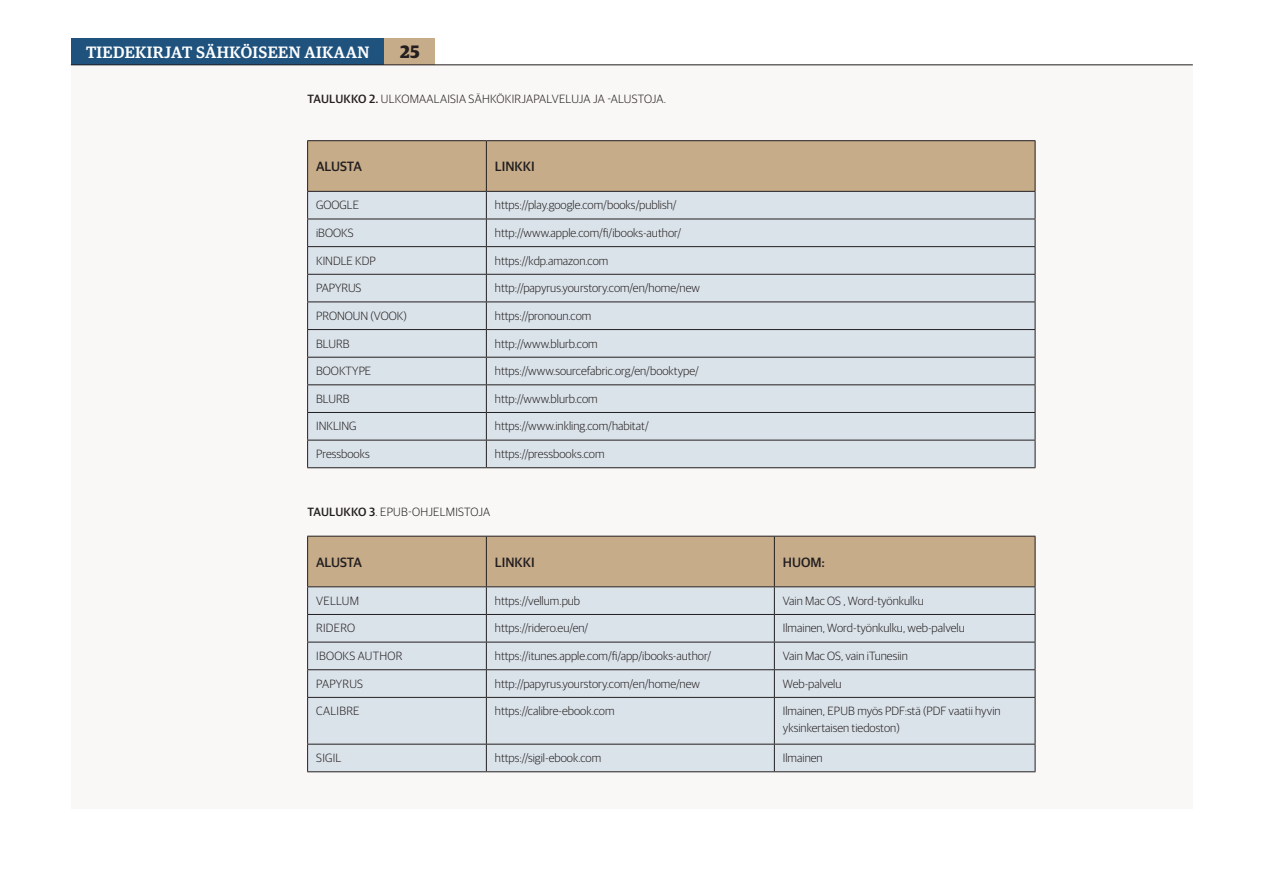
<style>
.page{position:relative;width:1263px;height:893px;background:#fff}
.page>*{position:absolute;margin:0;border:0;box-sizing:border-box;transform-origin:0 0}
.t1{font:700 18px "Guardian Egyp";color:#231f20}
.t2{font:500 16.5px "Guardian Egyp";letter-spacing:.025em;color:#fff}
.t3{font:500 13.5px "Guardian Sans";color:#231f20}
.t4{font:300 12px/16.5px "Guardian Sans";color:#231f20}
.t5{font:300 12px "Guardian Sans";letter-spacing:.02em;color:#231f20}
.s1{font-weight:500}
</style>
<div class="page">
<div style="left:71px;top:65px;width:1122px;height:744px;background:#faf8f6"></div>
<div style="left:71px;top:38px;width:313px;height:27px;background:#1f537e"></div>
<div style="left:384px;top:38px;width:51px;height:27px;background:#c7ac89"></div>
<hr style="left:71px;top:65px;width:1122px;height:1px;background:#231f20">
<hr style="left:307px;top:467px;width:179px;height:1px;background:#231f20">
<hr style="left:486px;top:467px;width:549px;height:1px;background:#231f20">
<hr style="left:307px;top:140px;width:179px;height:1px;background:#231f20">
<hr style="left:486px;top:140px;width:549px;height:1px;background:#231f20">
<svg style="left:307px;top:141px;width:729px;height:326px;background:#d1d3d4"></svg>
<hr style="left:307px;top:302px;width:179px;height:1px;background:#231f20">
<hr style="left:486px;top:302px;width:549px;height:1px;background:#231f20">
<div style="left:308px;top:698px;width:727px;height:73px;background:#dbe3ea"></div>
<svg style="left:307px;top:536px;width:729px;height:161px;background:#cecbc5"></svg>
<hr style="left:307px;top:697px;width:179px;height:1px;background:#231f20">
<hr style="left:307px;top:698px;width:1px;height:46px;background:#231f20">
<hr style="left:486px;top:697px;width:288px;height:1px;background:#231f20">
<hr style="left:486px;top:698px;width:1px;height:46px;background:#231f20">
<hr style="left:774px;top:697px;width:261px;height:1px;background:#231f20">
<hr style="left:774px;top:698px;width:1px;height:46px;background:#231f20">
<hr style="left:1035px;top:698px;width:1px;height:46px;background:#231f20">
<hr style="left:307px;top:744px;width:179px;height:1px;background:#231f20">
<svg style="left:307px;top:744px;width:1px;height:27px"></svg>
<hr style="left:486px;top:744px;width:288px;height:1px;background:#231f20">
<svg style="left:486px;top:744px;width:1px;height:27px"></svg>
<hr style="left:774px;top:744px;width:261px;height:1px;background:#231f20">
<svg style="left:774px;top:744px;width:1px;height:27px"></svg>
<svg style="left:1035px;top:744px;width:1px;height:27px"></svg>
<hr style="left:307px;top:771px;width:179px;height:1px;background:#231f20">
<hr style="left:486px;top:771px;width:288px;height:1px;background:#231f20">
<hr style="left:774px;top:771px;width:261px;height:1px;background:#231f20">
<h2 class="t2" style="left:86px;top:41px;width:285px">TIEDEKIRJAT SÄHKÖISEEN AIKAAN</h2>
<h1 class="t1" style="left:400px;top:38px;width:21px">25</h1>
<p class="t5" style="left:307px;top:91px;width:359px"><span class="s1">TAULUKKO 2.</span> ULKOMAALAISIA SÄHKÖKIRJAPALVELUJA JA -ALUSTOJA.</p>
<p class="t3" style="left:316px;top:157px;width:47px">ALUSTA</p>
<p class="t3" style="left:495px;top:157px;width:41px">LINKKI</p>
<p class="t4" style="left:316px;top:196px;width:45px">GOOGLE</p>
<p class="t4" style="left:495px;top:196px;width:183px">https://play.google.com/books/publish/</p>
<p class="t4" style="left:316px;top:224px;width:39px">iBOOKS</p>
<p class="t4" style="left:495px;top:224px;width:188px">http://www.apple.com/fi/ibooks-author/</p>
<p class="t4" style="left:316px;top:251px;width:61px">KINDLE KDP</p>
<p class="t4" style="left:495px;top:251px;width:115px">https://kdp.amazon.com</p>
<p class="t4" style="left:316px;top:279px;width:47px">PAPYRUS</p>
<p class="t4" style="left:495px;top:279px;width:207px">http://papyrus.yourstory.com/en/home/new</p>
<p class="t4" style="left:316px;top:307px;width:92px">PRONOUN (VOOK)</p>
<p class="t4" style="left:495px;top:307px;width:98px">https://pronoun.com</p>
<p class="t4" style="left:316px;top:334px;width:35px">BLURB</p>
<p class="t4" style="left:495px;top:334px;width:104px">http://www.blurb.com</p>
<p class="t4" style="left:316px;top:362px;width:57px">BOOKTYPE</p>
<p class="t4" style="left:495px;top:362px;width:206px">https://www.sourcefabric.org/en/booktype/</p>
<p class="t4" style="left:316px;top:390px;width:35px">BLURB</p>
<p class="t4" style="left:495px;top:390px;width:104px">http://www.blurb.com</p>
<p class="t4" style="left:316px;top:417px;width:42px">INKLING</p>
<p class="t4" style="left:495px;top:417px;width:156px">https://www.inkling.com/habitat/</p>
<p class="t4" style="left:316px;top:445px;width:55px">Pressbooks</p>
<p class="t4" style="left:495px;top:445px;width:111px">https://pressbooks.com</p>
<p class="t5" style="left:307px;top:503px;width:184px"><span class="s1">TAULUKKO 3</span>. EPUB-OHJELMISTOJA</p>
<p class="t3" style="left:316px;top:552px;width:47px">ALUSTA</p>
<p class="t3" style="left:495px;top:552px;width:41px">LINKKI</p>
<p class="t3" style="left:783px;top:552px;width:44px">HUOM:</p>
<p class="t4" style="left:316px;top:592px;width:44px">VELLUM</p>
<p class="t4" style="left:495px;top:592px;width:87px">https://vellum.pub</p>
<p class="t4" style="left:783px;top:592px;width:142px">Vain Mac OS , Word-työnkulku</p>
<p class="t4" style="left:316px;top:619px;width:40px">RIDERO</p>
<p class="t4" style="left:495px;top:619px;width:95px">https://ridero.eu/en/</p>
<p class="t4" style="left:783px;top:619px;width:183px">Ilmainen, Word-työnkulku, web-palvelu</p>
<p class="t5" style="left:316px;top:648px;width:88px">IBOOKS AUTHOR</p>
<p class="t4" style="left:495px;top:647px;width:218px">https://itunes.apple.com/fi/app/ibooks-author/</p>
<p class="t4" style="left:783px;top:647px;width:127px">Vain Mac OS, vain iTunesiin</p>
<p class="t5" style="left:316px;top:675px;width:48px">PAPYRUS</p>
<p class="t4" style="left:495px;top:674px;width:207px">http://papyrus.yourstory.com/en/home/new</p>
<p class="t4" style="left:783px;top:674px;width:60px">Web-palvelu</p>
<p class="t5" style="left:316px;top:703px;width:45px">CALIBRE</p>
<p class="t4" style="left:495px;top:702px;width:121px">https://calibre-ebook.com</p>
<p class="t4" style="left:783px;top:702px;width:219px">Ilmainen, EPUB myös PDF:stä (PDF vaatii hyvin yksinkertaisen tiedoston)</p>
<p class="t4" style="left:316px;top:749px;width:27px">SIGIL</p>
<p class="t4" style="left:495px;top:749px;width:108px">https://sigil-ebook.com</p>
<p class="t4" style="left:783px;top:749px;width:41px">Ilmainen</p>
</div>
